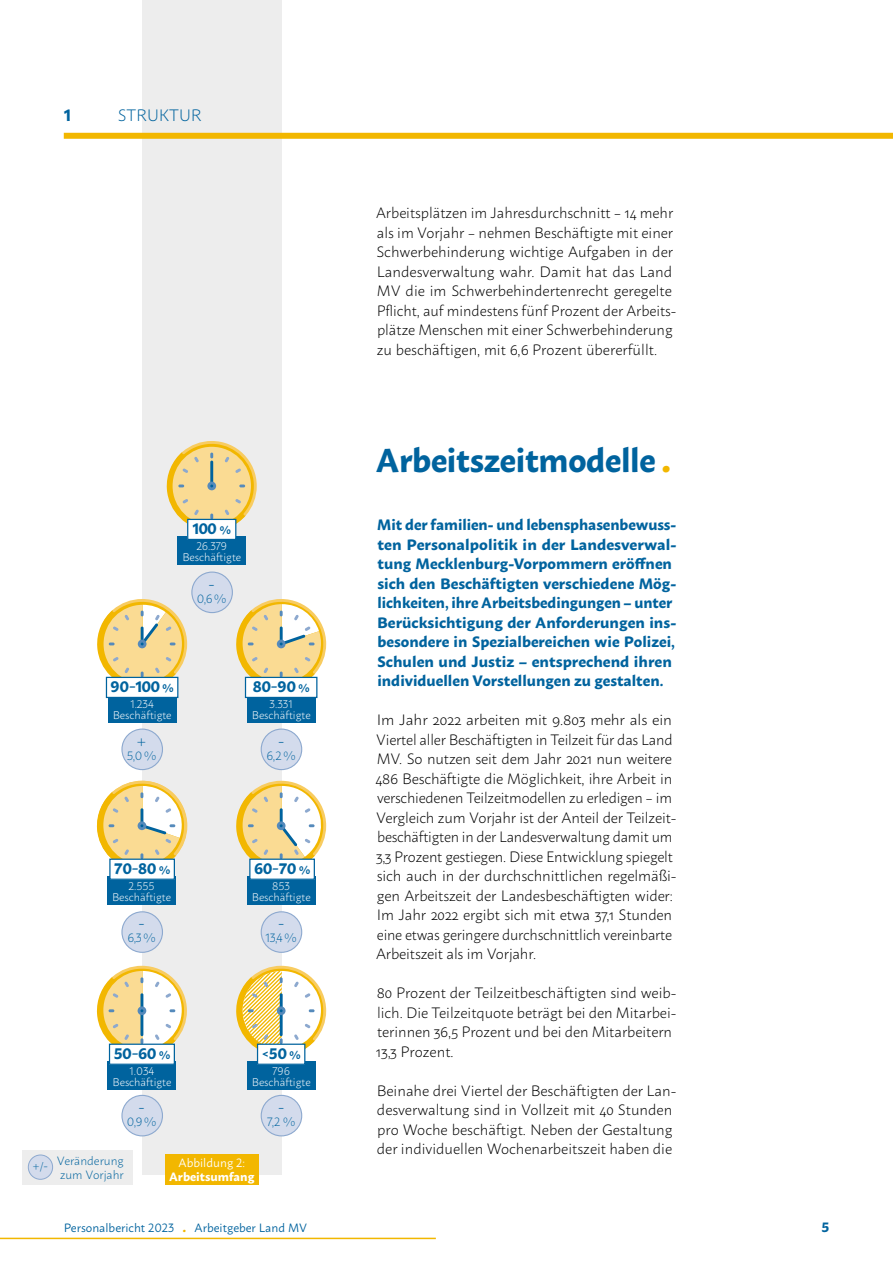
<style>
.page{position:relative;width:893px;height:1263px;background:#fff}
.page>*{position:absolute;margin:0;border:0;box-sizing:border-box;transform-origin:0 0}
.t1{font:700 33px "Macho";letter-spacing:-.01em;color:#00639e}
.t2{font:300 16.5px "Macho";color:#00639e}
.t3{font:700 16.5px "Macho";color:#00639e}
.t4{font:700 15.3px "Macho";letter-spacing:-.01em;color:#00639e}
.t5{font:300 15px/19.5px "Macho";letter-spacing:-.005em;color:#000}
.t6{font:700 15px/19.5px "Macho";color:#00639e}
.t7{font:700 13.5px "Macho";color:#00639e}
.t8{font:300 12px/13.5px "Macho";color:#00639e}
.t9{font:12px "Macho";color:#00639e}
.t10{font:700 12px "Macho";color:#fff}
.t11{font:12px "Macho";color:#fff}
.t12{font:300 11.1px/11.1px "Macho";color:#fff;text-align:center}
.t13{font:700 11.1px "Macho";color:#00639e}
.s1{font-weight:900;color:#f2b700}
.s2{font-size:11.1px}
.s3{font-size:15.3px}
</style>
<div class="page">
<div style="left:142px;top:0;width:139px;height:1174px;background:#ededed"></div>
<div style="left:165px;top:1154px;width:93px;height:31px;background:#f2b700"></div>
<svg style="left:166px;top:441px;width:91px;height:91px"></svg>
<div style="left:178px;top:537px;width:68px;height:28px;background:#00639e"></div>
<div style="left:188px;top:519px;width:48px;height:20px;background:#fff"></div>
<div style="left:187px;top:519px;width:49px;height:21px;border:1px solid #00639e"></div>
<svg style="left:97px;top:599px;width:90px;height:91px"></svg>
<div style="left:108px;top:695px;width:68px;height:28px;background:#00639e"></div>
<div style="left:106px;top:677px;width:72px;height:20px;background:#fff"></div>
<div style="left:106px;top:677px;width:72px;height:21px;border:1px solid #00639e"></div>
<svg style="left:236px;top:599px;width:90px;height:91px"></svg>
<div style="left:247px;top:695px;width:68px;height:28px;background:#00639e"></div>
<div style="left:245px;top:677px;width:72px;height:20px;background:#fff"></div>
<div style="left:245px;top:677px;width:72px;height:21px;border:1px solid #00639e"></div>
<svg style="left:96px;top:781px;width:91px;height:77px"></svg>
<div style="left:107px;top:876px;width:69px;height:29px;background:#00639e"></div>
<div style="left:110px;top:859px;width:64px;height:20px;background:#fff"></div>
<div style="left:109px;top:858px;width:66px;height:22px;border:1px solid #00639e"></div>
<svg style="left:236px;top:781px;width:90px;height:77px"></svg>
<div style="left:247px;top:876px;width:68px;height:29px;background:#00639e"></div>
<div style="left:250px;top:859px;width:64px;height:20px;background:#fff"></div>
<div style="left:249px;top:858px;width:66px;height:22px;border:1px solid #00639e"></div>
<svg style="left:96px;top:966px;width:91px;height:91px"></svg>
<div style="left:108px;top:1061px;width:68px;height:29px;background:#00639e"></div>
<div style="left:110px;top:1044px;width:64px;height:20px;background:#fff"></div>
<div style="left:109px;top:1043px;width:66px;height:22px;border:1px solid #00639e"></div>
<svg style="left:236px;top:966px;width:90px;height:91px"></svg>
<div style="left:247px;top:1061px;width:68px;height:29px;background:#00639e"></div>
<div style="left:258px;top:1044px;width:47px;height:20px;background:#fff"></div>
<div style="left:257px;top:1043px;width:48px;height:22px;border:1px solid #00639e"></div>
<div style="left:22px;top:1150px;width:110px;height:35px;background:#ededed"></div>
<div style="left:28px;top:1155px;width:25px;height:24px;background:#d3dbec;border-radius:50%"></div>
<div style="left:28px;top:1155px;width:25px;height:24px;border:1px solid #8da9cf;border-radius:50%"></div>
<div style="left:261px;top:1095px;width:41px;height:41px;background:#d3dbec;border-radius:50%"></div>
<div style="left:261px;top:1095px;width:41px;height:41px;border:1px solid #8da9cf;border-radius:50%"></div>
<div style="left:122px;top:1095px;width:40px;height:41px;background:#d3dbec;border-radius:50%"></div>
<div style="left:121px;top:1095px;width:42px;height:41px;border:1px solid #8da9cf;border-radius:50%"></div>
<div style="left:261px;top:912px;width:41px;height:40px;background:#d3dbec;border-radius:50%"></div>
<div style="left:261px;top:911px;width:41px;height:42px;border:1px solid #8da9cf;border-radius:50%"></div>
<div style="left:122px;top:912px;width:40px;height:40px;background:#d3dbec;border-radius:50%"></div>
<div style="left:121px;top:911px;width:42px;height:42px;border:1px solid #8da9cf;border-radius:50%"></div>
<div style="left:261px;top:729px;width:41px;height:41px;background:#d3dbec;border-radius:50%"></div>
<div style="left:261px;top:728px;width:41px;height:42px;border:1px solid #8da9cf;border-radius:50%"></div>
<div style="left:122px;top:729px;width:40px;height:41px;background:#d3dbec;border-radius:50%"></div>
<div style="left:121px;top:728px;width:42px;height:42px;border:1px solid #8da9cf;border-radius:50%"></div>
<div style="left:192px;top:572px;width:40px;height:41px;background:#d3dbec;border-radius:50%"></div>
<div style="left:191px;top:571px;width:42px;height:42px;border:1px solid #8da9cf;border-radius:50%"></div>
<hr style="left:0;top:1238px;width:436px;height:1px;background:#f2b700">
<div style="left:64px;top:133px;width:829px;height:6px;background:#f2b700"></div>
<p class="t3" style="left:64px;top:100px;width:9px">1</p>
<p class="t2" style="left:118px;top:101px;width:85px">STRUKTUR</p>
<p class="t5" style="left:376px;top:202px;width:302px">Arbeitsplätzen im Jahresdurchschnitt – 14 mehr als im Vorjahr – nehmen Beschäftigte mit einer Schwerbehinderung wichtige Aufgaben in der Landesverwaltung wahr. Damit hat das Land MV die im Schwerbehindertenrecht geregelte Pflicht, auf mindestens fünf Prozent der Arbeits&shy;plätze Menschen mit einer Schwerbehinderung zu beschäftigen, mit 6,6 Prozent übererfüllt.</p>
<h1 class="t1" style="left:376px;top:430px;width:296px">Arbeitszeitmodelle <span class="s1">.</span></h1>
<p class="t4" style="left:193px;top:515px;width:40px">100 <span class="s2">%</span></p>
<p class="t12" style="left:182px;top:540px;width:60px">26.379<br>Beschäftigte</p>
<p class="t2" style="left:208px;top:571px;width:8px">-</p>
<p class="t8" style="left:197px;top:590px;width:31px">0,6 %</p>
<p class="t4" style="left:111px;top:673px;width:65px">90<span class="s2">–</span>100 <span class="s2">%</span></p>
<p class="t4" style="left:253px;top:673px;width:58px">80<span class="s2">–</span>90 <span class="s2">%</span></p>
<p class="t12" style="left:113px;top:698px;width:60px">1.234<br>Beschäftigte</p>
<p class="t12" style="left:252px;top:698px;width:60px">3.331<br>Beschäftigte</p>
<p class="t2" style="left:137px;top:728px;width:12px">+</p>
<p class="t8" style="left:127px;top:747px;width:31px">5,0 %</p>
<p class="t2" style="left:278px;top:728px;width:8px">-</p>
<p class="t8" style="left:267px;top:747px;width:31px">6,2 %</p>
<p class="t4" style="left:114px;top:854px;width:58px">70<span class="s2">–</span>80 <span class="s2">%</span></p>
<p class="t4" style="left:254px;top:854px;width:58px">60<span class="s2">–</span>70 <span class="s2">%</span></p>
<p class="t12" style="left:112px;top:879px;width:60px">2.555<br>Beschäftigte</p>
<p class="t12" style="left:252px;top:879px;width:60px">853<br>Beschäftigte</p>
<p class="t2" style="left:138px;top:910px;width:8px">-</p>
<p class="t8" style="left:128px;top:930px;width:29px">6,3 %</p>
<p class="t2" style="left:278px;top:910px;width:8px">-</p>
<p class="t8" style="left:266px;top:930px;width:33px">13,4 %</p>
<p class="t4" style="left:114px;top:1039px;width:58px">50<span class="s2">–</span>60 <span class="s2">%</span></p>
<p class="t13" style="left:262px;top:1044px;width:40px">&lt;<span class="s3">50</span> %</p>
<p class="t12" style="left:113px;top:1064px;width:60px">1.034<br>Beschäftigte</p>
<p class="t12" style="left:252px;top:1064px;width:60px">796<br>Beschäftigte</p>
<p class="t2" style="left:138px;top:1094px;width:8px">-</p>
<p class="t8" style="left:127px;top:1114px;width:31px">0,9 %</p>
<p class="t2" style="left:278px;top:1094px;width:8px">-</p>
<p class="t8" style="left:267px;top:1114px;width:30px">7,2 %</p>
<p class="t8" style="left:32px;top:1159px;width:17px">+/-</p>
<p class="t8" style="left:57px;top:1153px;width:68px">Veränderung zum Vorjahr</p>
<p class="t11" style="left:179px;top:1153px;width:68px">Abbildung 2:</p>
<p class="t10" style="left:169px;top:1166px;width:87px">Arbeitsumfang</p>
<p class="t6" style="left:377px;top:514px;width:301px">Mit der familien- und lebensphasenbewuss&shy;ten Personalpolitik in der Landesverwal&shy;tung Mecklenburg-Vorpommern eröffnen sich den Beschäftigten verschiedene Mög&shy;lichkeiten, ihre Arbeitsbedingungen – unter Berücksichtigung der Anforderungen ins&shy;besondere in Spezialbereichen wie Polizei, Schulen und Justiz – entsprechend ihren individuellen Vorstellungen zu gestalten.</p>
<p class="t5" style="left:375px;top:709px;width:303px">Im Jahr 2022 arbeiten mit 9.803 mehr als ein Viertel aller Beschäftigten in Teilzeit für das Land MV. So nutzen seit dem Jahr 2021 nun weitere 486 Beschäftigte die Möglichkeit, ihre Arbeit in verschiedenen Teilzeitmodellen zu erledigen – im Vergleich zum Vorjahr ist der Anteil der Teilzeit&shy;beschäftigten in der Landesverwaltung damit um 3,3 Prozent gestiegen. Diese Entwicklung spiegelt sich auch in der durchschnittlichen regelmäßi&shy;gen Arbeitszeit der Landesbeschäftigten wider:<br>Im Jahr 2022 ergibt sich mit etwa 37,1 Stunden eine etwas geringere durchschnittlich vereinbarte Arbeitszeit als im Vorjahr.</p>
<p class="t5" style="left:376px;top:982px;width:302px">80 Prozent der Teilzeitbeschäftigten sind weib&shy;lich. Die Teilzeitquote beträgt bei den Mitarbei&shy;terinnen 36,5 Prozent und bei den Mitarbeitern 13,3 Prozent.</p>
<p class="t5" style="left:377px;top:1079px;width:301px">Beinahe drei Viertel der Beschäftigten der Lan&shy;desverwaltung sind in Vollzeit mit 40 Stunden pro Woche beschäftigt. Neben der Gestaltung der individuellen Wochenarbeitszeit haben die</p>
<p class="t9" style="left:64px;top:1217px;width:245px">Personalbericht 2023 <span class="s1">.</span> Arbeitgeber Land MV</p>
<p class="t7" style="left:821px;top:1215px;width:9px">5</p>
</div>
